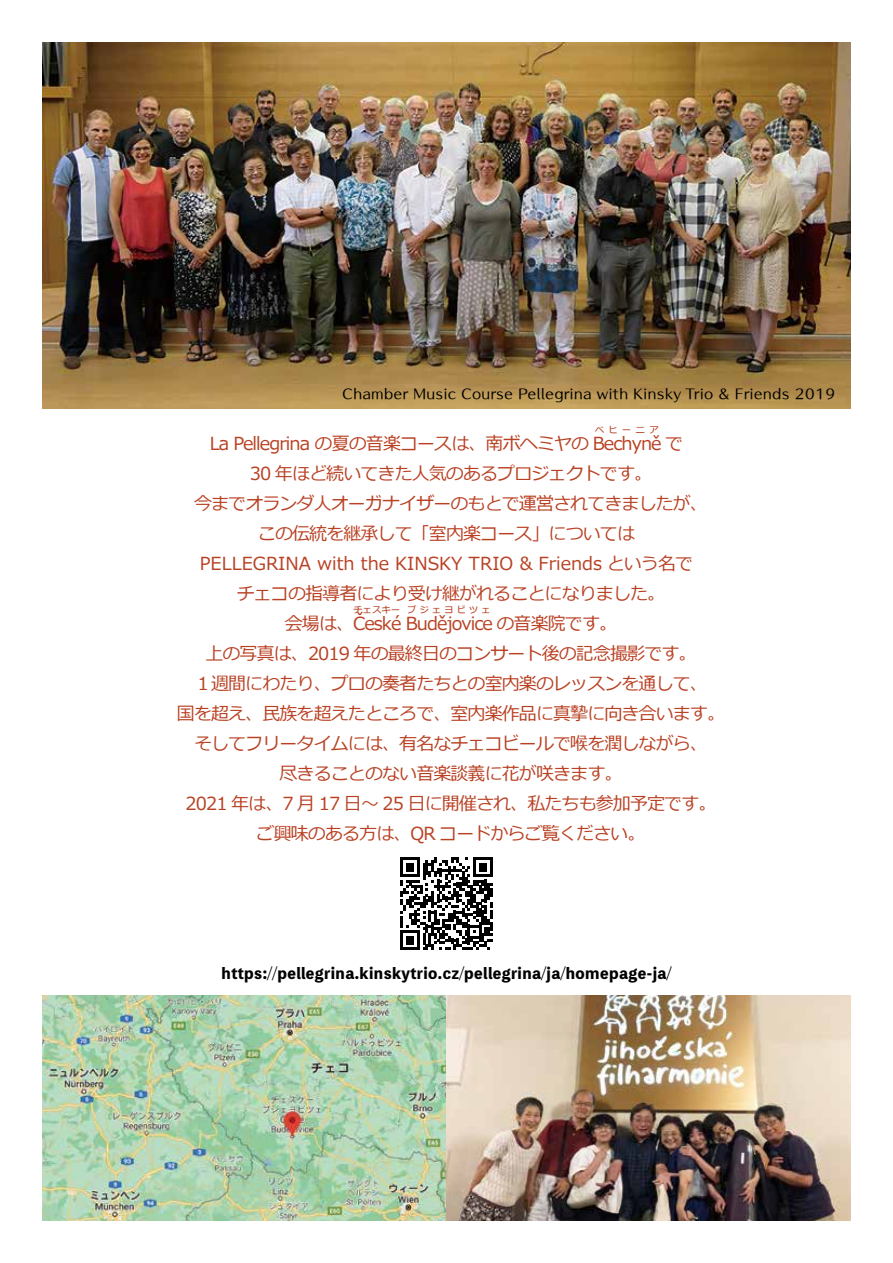
<style>
.page{position:relative;width:893px;height:1263px;background:#fff}
.page>*{position:absolute;margin:0;border:0;box-sizing:border-box;transform-origin:0 0}
.t1{font:18px/30px "Meiryo";letter-spacing:-.05em;color:#b94123;text-align:center}
.t2{font:800 15px "Toppan Bunkyu Midashi Gothic Std N";letter-spacing:.03em;color:#000}
.t3{font:13.5px "UD Typos 510 Std";color:#000}
.t4{font:9px "Meiryo";letter-spacing:.37em;color:#b94123}
</style>
<div class="page">
<img style="left:43px;top:995px;width:807px;height:225px">
<img style="left:43px;top:43px;width:807px;height:365px">
<svg style="left:400px;top:857px;width:93px;height:93px"></svg>
<p class="t3" style="left:342px;top:382px;width:495px">Chamber Music Course Pellegrina with Kinsky Trio &amp; Friends 2019</p>
<p class="t1" style="left:210px;top:429px;width:475px">La Pellegrina の夏の音楽コースは、南ボヘミヤの Bechyně で</p>
<p class="t4" style="left:595px;top:423px;width:65px">ベヒーニア</p>
<p class="t1" style="left:194px;top:459px;width:515px">30 年ほど続いてきた人気のあるプロジェクトです。<br>今までオランダ人オーガナイザーのもとで運営されてきましたが、この伝統を継承して「室内楽コース」については<br>PELLEGRINA with the KINSKY TRIO &amp; Friends という名でチェコの指導者により受け継がれることになりました。<br>会場は、České Budějovice の音楽院です。</p>
<p class="t4" style="left:353px;top:603px;width:48px">チェスキー</p>
<p class="t4" style="left:407px;top:603px;width:84px">ブジェヨビツェ</p>
<p class="t1" style="left:177px;top:639px;width:550px">上の写真は、2019 年の最終日のコンサート後の記念撮影です。<br>１週間にわたり、プロの奏者たちとの室内楽のレッスンを通して、<br>国を超え、民族を超えたところで、室内楽作品に真摯に向き合います。そしてフリータイムには、有名なチェコビールで喉を潤しながら、<br>尽きることのない音楽談義に花が咲きます。<br>2021 年は、7 月 17 日〜 25 日に開催され、私たちも参加予定です。ご興味のある方は、QR コードからご覧ください。</p>
<p class="t2" style="left:222px;top:961px;width:451px">https://pellegrina.kinskytrio.cz/pellegrina/ja/homepage-ja/</p>
</div>
